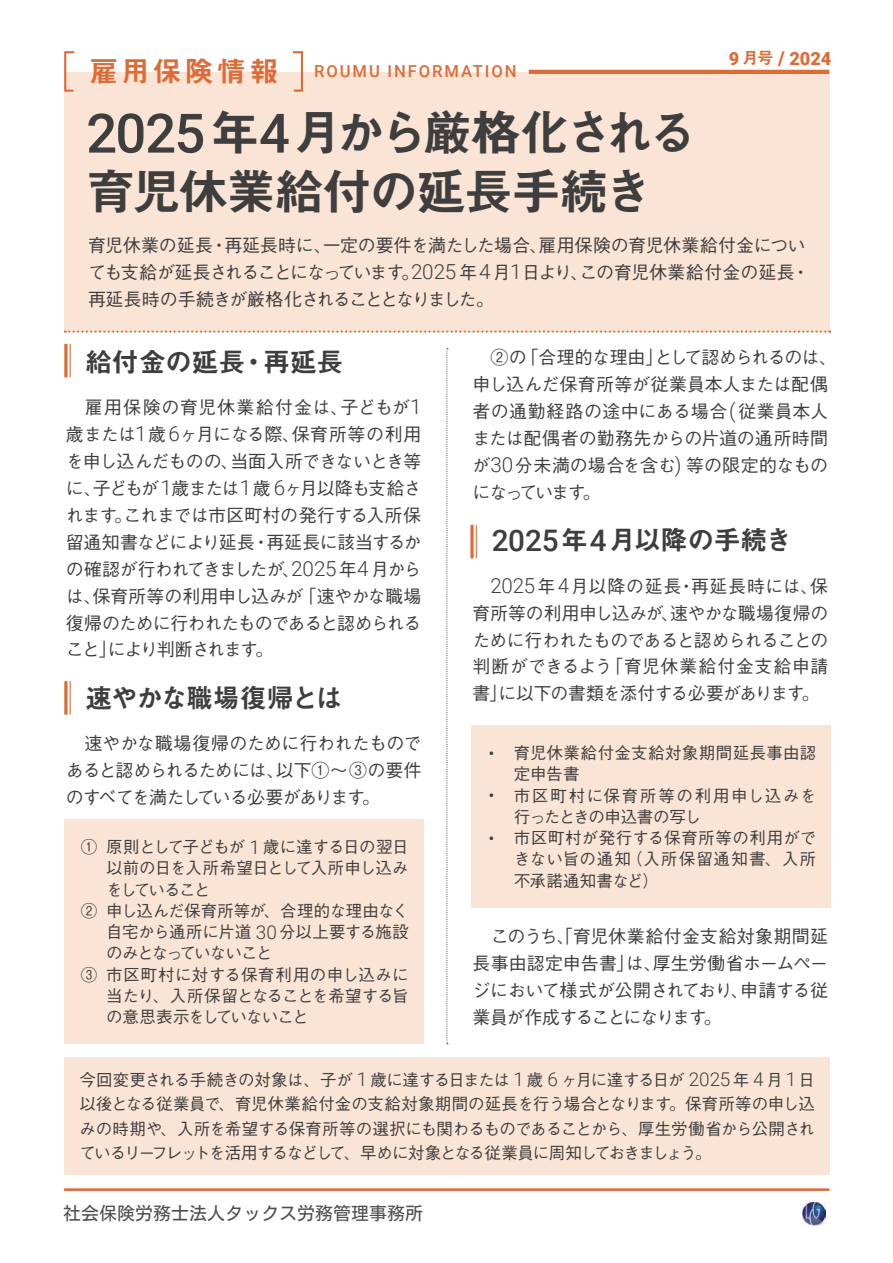
<style>
.page{position:relative;width:893px;height:1263px;background:#fff}
.page>*{position:absolute;margin:0;border:0;box-sizing:border-box;transform-origin:0 0}
.t1{font:49.5px/58.5px "Midashi Go Pr 6 N MB31 90 msp RKSJ H";letter-spacing:-.05em;color:#3e3e3f}
.t2{font:27px "Midashi Go Pr 6 N MB31 90 msp RKSJ H";letter-spacing:-.02em;color:#3e3e3f}
.t3{font:27px "Midashi Go Pr 6 N MB31 90 msp RKSJ H";letter-spacing:-.05em;color:#3e3e3f}
.t4{font:900 18.15px "Roboto";color:#de6b35}
.t5{font:18px/27px "Gothic BBB Pr 6 N Medium 90 msp RKSJ H";letter-spacing:-.035em;color:#3e3e3f;text-align:justify}
.t6{font:18px/27px "Gothic BBB Pr 6 N Medium 90 msp RKSJ H";letter-spacing:-.01em;color:#3e3e3f}
.t7{font:18px "Motoya L Cedar W3 90 ms RKSJ H";color:#4c4d4e}
.t8{font:16.5px/24.5px "Gothic BBB Pr 6 N Medium 90 msp RKSJ H";letter-spacing:-.015em;color:#3e3e3f;text-align:justify}
.t9{font:16.5px/21.3px "Gothic BBB Pr 6 N Medium 90 msp RKSJ H";letter-spacing:.02em;color:#3e3e3f}
.t10{font:16.5px "Gothic BBB Pr 6 N Medium 90 msp RKSJ H";letter-spacing:-.05em;color:#3e3e3f}
.t11{font:16.5px/21.3px "Gothic BBB Pr 6 N Medium 90 msp RKSJ H";letter-spacing:.045em;color:#3e3e3f}
.t12{font:500 16.5px "Roboto";letter-spacing:.12em;color:#de6b35}
.t13{font:16.5px "Gothic BBB Pr 6 N Medium 90 msp RKSJ H";letter-spacing:-.065em;color:#3e3e3f}
.t14{font:16.5px "Gothic BBB Pr 6 N Medium 90 msp RKSJ H";letter-spacing:-.095em;color:#3e3e3f}
.t15{font:16.5px "Gothic BBB Pr 6 N Medium 90 msp RKSJ H";letter-spacing:-.115em;color:#3e3e3f}
.s1{font-family:"Midashi Go Pr 6 N MB31 90 msp RKSJ H";font-weight:400;font-size:16.5px}
.s2{font-size:18.9px}
.s3{font-family:"Midashi Go Pr 6 N MB31 90 msp RKSJ H";font-weight:400;font-size:28.8px}
.s4{font-family:"Roboto";font-weight:500;font-size:54.45px}
.s5{font-family:"Roboto";font-weight:300;font-size:20.7px}
.s6{font-family:"Roboto";font-weight:300;font-size:18.9px}
.s7{font-family:"Roboto";font-weight:300;font-size:20.55px}
.s8{font-family:"Roboto";font-weight:500;font-size:29.7px}
.s9{font-family:"Roboto";font-weight:300;font-size:18.75px}
</style>
<div class="page">
<img style="left:802px;top:1202px;width:23px;height:23px">
<div style="left:65px;top:1057px;width:765px;height:118px;background:#fae4d5"></div>
<div style="left:64px;top:820px;width:360px;height:224px;background:#fae4d5"></div>
<div style="left:471px;top:725px;width:360px;height:183px;background:#fae4d5"></div>
<div style="left:64px;top:72px;width:765px;height:260px;background:#fae4d5"></div>
<svg style="left:65px;top:331px;width:765px;height:2px"></svg>
<hr style="left:529px;top:70px;width:300px;height:4px;background:#de6b35">
<svg style="left:64px;top:51px;width:11px;height:41px"></svg>
<svg style="left:292px;top:51px;width:11px;height:41px"></svg>
<hr style="left:64px;top:1189px;width:765px;height:2px;background:#de6b35">
<hr style="left:70px;top:344px;width:1px;height:33px;background:#de6b35">
<hr style="left:64px;top:344px;width:3px;height:33px;background:#de6b35">
<hr style="left:70px;top:681px;width:1px;height:34px;background:#de6b35">
<hr style="left:64px;top:681px;width:3px;height:34px;background:#de6b35">
<hr style="left:476px;top:525px;width:1px;height:33px;background:#de6b35">
<svg style="left:470px;top:525px;width:4px;height:33px"></svg>
<svg style="left:446px;top:348px;width:2px;height:696px"></svg>
<p class="t4" style="left:729px;top:48px;width:104px">9 <span class="s1">月号</span> <span class="s2">/</span> 2024</p>
<p class="t12" style="left:89px;top:62px;width:429px"><span class="s3">雇用保険情報　</span>ROUMU INFORMATION</p>
<h1 class="t1" style="left:86px;top:110px;width:613px"><span class="s4">2025</span>年<span class="s4">4</span>月から厳格化される育児休業給付の延長手続き</h1>
<p class="t5" style="left:88px;top:234px;width:723px;text-align:left">育児休業の延長・再延長時に、一定の要件を満たした場合、雇用保険の育児休業給付金についても支給が延長されることになっています。<span class="s5">2025</span> 年<span class="s5">4</span> 月<span class="s5">1</span>日より、この育児休業給付金の延長・再延長時の手続きが厳格化されることとなりました。</p>
<h2 class="t2" style="left:85px;top:351px;width:260px">給付金の延長・再延長</h2>
<p class="t5" style="left:66px;top:396px;width:357px">　雇用保険の育児休業給付金は、子どもが<span class="s5">1</span>歳または<span class="s5">1</span>歳<span class="s5">6</span>ヶ月になる際、保育所等の利用を申し込んだものの、当面入所できないとき等に、子どもが<span class="s5">1</span>歳または<span class="s5">1</span>歳 <span class="s5">6</span>ヶ月以降も支給されます。これまでは市区町村の発行する入所保留通知書などにより延長・再延長に該当するかの確認が行われてきましたが、<span class="s5">2025</span> 年<span class="s5">4</span> 月からは、保育所等の利用申し込みが「速やかな職場復帰のために行われたものであると認められること」により判断されます。</p>
<h2 class="t3" style="left:85px;top:688px;width:259px">速やかな職場復帰とは</h2>
<p class="t5" style="left:66px;top:733px;width:357px">　速やかな職場復帰のために行われたものであると認められるためには、以下①～③の要件のすべてを満たしている必要があります。</p>
<p class="t10" style="left:81px;top:841px;width:329px">① 原則として子どもが <span class="s6">1</span> 歳に達する日の翌日</p>
<p class="t8" style="left:106px;top:858px;width:304px">以前の日を入所希望日として入所申し込み</p>
<p class="t15" style="left:106px;top:883px;width:105px">をしていること</p>
<p class="t8" style="left:81px;top:901px;width:329px">② 申し込んだ保育所等が、合理的な理由なく</p>
<p class="t8" style="left:106px;top:922px;width:304px">自宅から通所に片道 <span class="s6">30</span> 分以上要する施設</p>
<p class="t14" style="left:106px;top:947px;width:168px">のみとなっていないこと</p>
<p class="t9" style="left:81px;top:966px;width:329px">③ 市区町村に対する保育利用の申し込みに</p>
<p class="t13" style="left:106px;top:989px;width:304px">当たり、入所保留となることを希望する旨</p>
<p class="t10" style="left:106px;top:1011px;width:204px">の意思表示をしていないこと</p>
<p class="t6" style="left:472px;top:346px;width:366px">　②の「合理的な理由」として認められるのは、申し込んだ保育所等が従業員本人または配偶者の通勤経路の途中にある場合<span class="s7">(</span>従業員本人または配偶者の勤務先からの片道の通所時間が<span class="s5">30</span>分未満の場合を含む<span class="s7">)</span> 等の限定的なものになっています。</p>
<h2 class="t2" style="left:492px;top:530px;width:302px"><span class="s8">2025</span>年<span class="s8">4</span>月以降の手続き</h2>
<p class="t5" style="left:472px;top:575px;width:357px;text-indent:18px"><span class="s5">2025</span>年<span class="s5">4</span>月以降の延長・再延長時には、保育所等の利用申し込みが、速やかな職場復帰のために行われたものであると認められることの判断ができるよう「育児休業給付金支給申請書」に以下の書類を添付する必要があります。</p>
<p class="t9" style="left:514px;top:745px;width:304px;text-indent:-26px"><span class="s9">•</span> 育児休業給付金支給対象期間延長事由認定申告書</p>
<p class="t11" style="left:514px;top:787px;width:304px;text-indent:-26px"><span class="s9">•</span> 市区町村に保育所等の利用申し込みを行ったときの申込書の写し</p>
<p class="t8" style="left:514px;top:830px;width:304px;line-height:21.3px;text-indent:-26px"><span class="s9">•</span> 市区町村が発行する保育所等の利用ができない旨の通知（入所保留通知書、入所不承諾通知書など）</p>
<p class="t5" style="left:472px;top:926px;width:357px">　このうち、「育児休業給付金支給対象期間延長事由認定申告書」は、厚生労働省ホームページにおいて様式が公開されており、申請する従業員が作成することになります。</p>
<p class="t8" style="left:79px;top:1070px;width:737px">今回変更される手続きの対象は、子が <span class="s6">1</span> 歳に達する日または <span class="s6">1</span> 歳 <span class="s6">6</span> ヶ月に達する日が <span class="s6">2025</span> 年 <span class="s6">4</span> 月 <span class="s6">1</span>日以後となる従業員で、育児休業給付金の支給対象期間の延長を行う場合となります。保育所等の申し込みの時期や、入所を希望する保育所等の選択にも関わるものであることから、厚生労働省から公開されているリーフレットを活用するなどして、早めに対象となる従業員に周知しておきましょう。</p>
<p class="t7" style="left:63px;top:1204px;width:361px">社会保険労務士法人タックス労務管理事務所</p>
</div>
